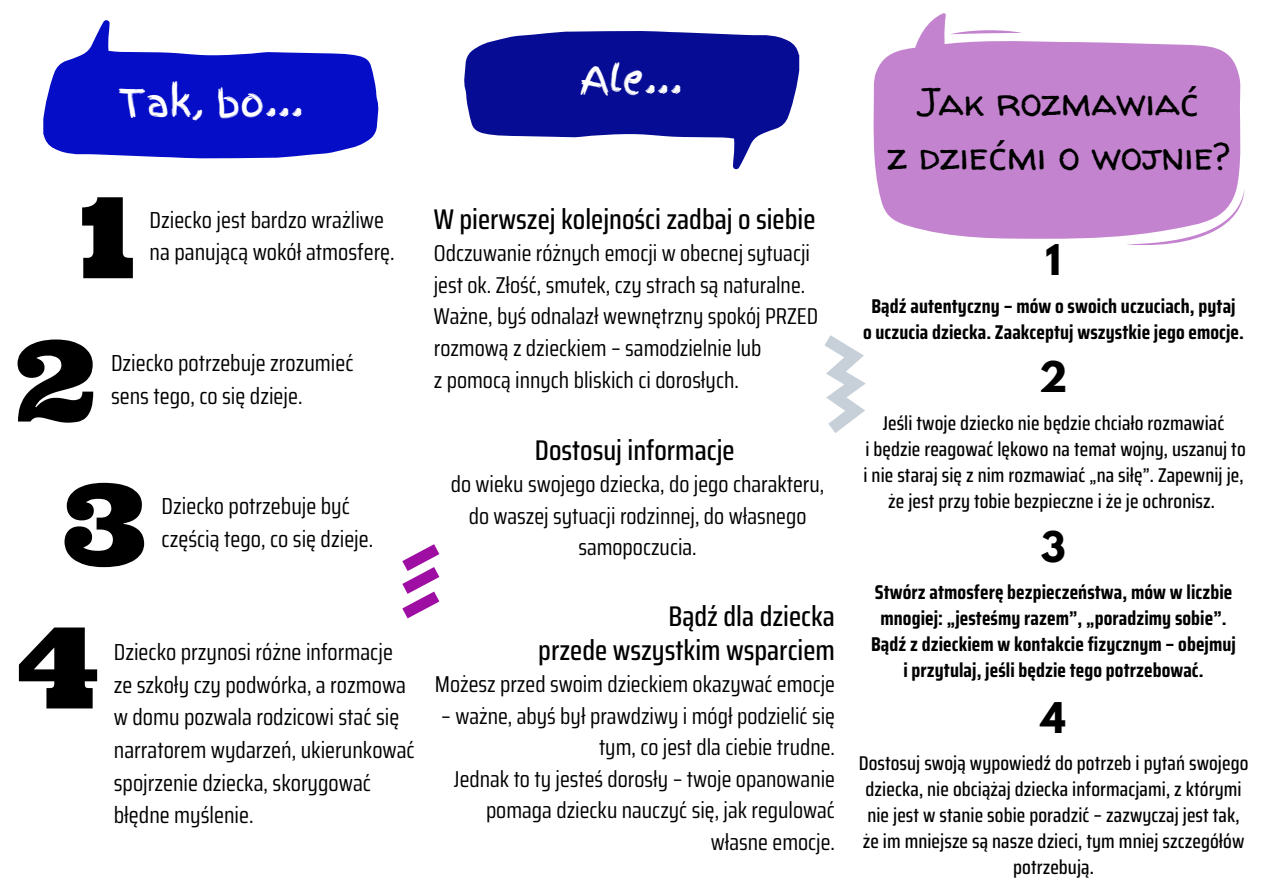
<style>
.page{position:relative;width:1263px;height:894px;background:#fff}
.page>*{position:absolute;margin:0;border:0;box-sizing:border-box;transform-origin:0 0}
.t1{font:112.5px "Ultra";color:#000}
.t2{font:39px "Walter Turncoat";color:#000}
.t3{font:37.5px "Finger Paint";color:#fff}
.t4{font:700 37.5px "League Spartan";color:#000}
.t5{font:500 28.5px "Saira Condensed";color:#000}
.t6{font:23.25px/32.5px "Saira Condensed";color:#000}
.t7{font:22.95px/31.5px "Saira Condensed";color:#000;text-align:right}
.t8{font:500 19.95px/25.8px "Saira Condensed";letter-spacing:.005em;color:#000;text-align:center}
.t9{font:700 19.95px/25.8px "Saira Condensed";letter-spacing:.005em;color:#000}
.s1{font-family:"Noto Sans"}
</style>
<div class="page">
<svg style="left:873px;top:41px;width:368px;height:198px;background:#c88bd2"></svg>
<svg style="left:912px;top:14px;width:110px;height:51px"></svg>
<svg style="left:1126px;top:189px;width:118px;height:56px"></svg>
<svg style="left:43px;top:20px;width:336px;height:138px;fill:#050dc6"></svg>
<svg style="left:464px;top:31px;width:335px;height:138px;fill:#070c94"></svg>
<svg style="left:824px;top:335px;width:42px;height:98px"></svg>
<svg style="left:402px;top:544px;width:38px;height:75px"></svg>
<p class="t3" style="left:119px;top:74px;width:186px">Tak, bo...</p>
<p class="t3" style="left:580px;top:52px;width:104px">Ale...</p>
<p class="t1" style="left:79px;top:165px;width:57px">1</p>
<p class="t6" style="left:150px;top:203px;width:247px">Dziecko jest bardzo wrażliwe na panującą wokół atmosferę.</p>
<p class="t1" style="left:16px;top:308px;width:81px">2</p>
<p class="t6" style="left:111px;top:346px;width:244px">Dziecko potrzebuje zrozumieć sens tego, co się dzieje.</p>
<p class="t1" style="left:62px;top:451px;width:86px">3</p>
<p class="t6" style="left:162px;top:489px;width:213px">Dziecko potrzebuje być częścią tego, co się dzieje.</p>
<p class="t1" style="left:17px;top:594px;width:83px">4</p>
<p class="t6" style="left:114px;top:635px;width:281px">Dziecko przynosi różne informacje</p>
<p class="t6" style="left:114px;top:668px;width:302px">ze szkoły czy podwórka, a rozmowa w domu pozwala rodzicowi stać się narratorem wydarzeń, ukierunkować spojrzenie dziecka, skorygować błędne myślenie.</p>
<p class="t5" style="left:434px;top:196px;width:383px">W pierwszej kolejności zadbaj o siebie</p>
<p class="t7" style="left:434px;top:237px;width:386px;text-align:left">Odczuwanie różnych emocji w obecnej sytuacji jest ok. Złość, smutek, czy strach są naturalne.<br>Ważne, byś odnalazł wewnętrzny spokój PRZED rozmową z dzieckiem – samodzielnie lub</p>
<p class="t7" style="left:434px;top:363px;width:307px">z pomocą innych bliskich ci dorosłych.</p>
<p class="t5" style="left:535px;top:427px;width:201px">Dostosuj informacje</p>
<p class="t7" style="left:451px;top:468px;width:375px">do wieku swojego dziecka, do jego charakteru,</p>
<p class="t7" style="left:469px;top:500px;width:339px;text-align:center">do waszej sytuacji rodzinnej, do własnego samopoczucia.</p>
<p class="t5" style="left:668px;top:593px;width:168px">Bądź dla dziecka</p>
<p class="t5" style="left:538px;top:627px;width:298px">przede wszystkim wsparciem</p>
<p class="t7" style="left:435px;top:668px;width:402px">Możesz przed swoim dzieckiem okazywać emocje</p>
<p class="t7" style="left:441px;top:700px;width:395px">– ważne, abyś był prawdziwy i mógł podzielić się tym, co jest dla ciebie trudne.</p>
<p class="t7" style="left:454px;top:763px;width:383px">Jednak to ty jesteś dorosły – twoje opanowanie pomaga dziecku nauczyć się, jak regulować własne emocje.</p>
<p class="t2" style="left:919px;top:75px;width:281px">Jak rozmawia<span class="s1">ć</span></p>
<p class="t2" style="left:887px;top:129px;width:344px">z dzie<span class="s1">ć</span>mi o wojnie?</p>
<p class="t4" style="left:1045px;top:241px;width:17px">1</p>
<p class="t9" style="left:871px;top:293px;width:366px">Bądź autentyczny – mów o swoich uczuciach, pytaj</p>
<p class="t9" style="left:863px;top:318px;width:382px">o uczucia dziecka. Zaakceptuj wszystkie jego emocje.</p>
<p class="t4" style="left:1039px;top:358px;width:30px">2</p>
<p class="t8" style="left:883px;top:410px;width:343px">Jeśli twoje dziecko nie będzie chciało rozmawiać</p>
<p class="t8" style="left:865px;top:436px;width:382px">i będzie reagować lękowo na temat wojny, uszanuj to</p>
<p class="t8" style="left:863px;top:462px;width:382px">i nie staraj się z nim rozmawiać „na siłę”. Zapewnij je,</p>
<p class="t8" style="left:888px;top:488px;width:328px">że jest przy tobie bezpieczne i że je ochronisz.</p>
<p class="t4" style="left:1041px;top:527px;width:26px">3</p>
<p class="t9" style="left:875px;top:579px;width:359px">Stwórz atmosferę bezpieczeństwa, mów w liczbie mnogiej: „jesteśmy razem”, „poradzimy sobie”.</p>
<p class="t9" style="left:871px;top:631px;width:366px">Bądź z dzieckiem w kontakcie fizycznym – obejmuj</p>
<p class="t9" style="left:903px;top:657px;width:302px">i przytulaj, jeśli będzie tego potrzebować.</p>
<p class="t4" style="left:1041px;top:698px;width:26px">4</p>
<p class="t8" style="left:859px;top:750px;width:391px">Dostosuj swoją wypowiedź do potrzeb i pytań swojego dziecka, nie obciążaj dziecka informacjami, z którymi</p>
<p class="t8" style="left:867px;top:802px;width:374px">nie jest w stanie sobie poradzić – zazwyczaj jest tak,</p>
<p class="t8" style="left:863px;top:827px;width:383px">że im mniejsze są nasze dzieci, tym mniej szczegółów potrzebują.</p>
</div>
